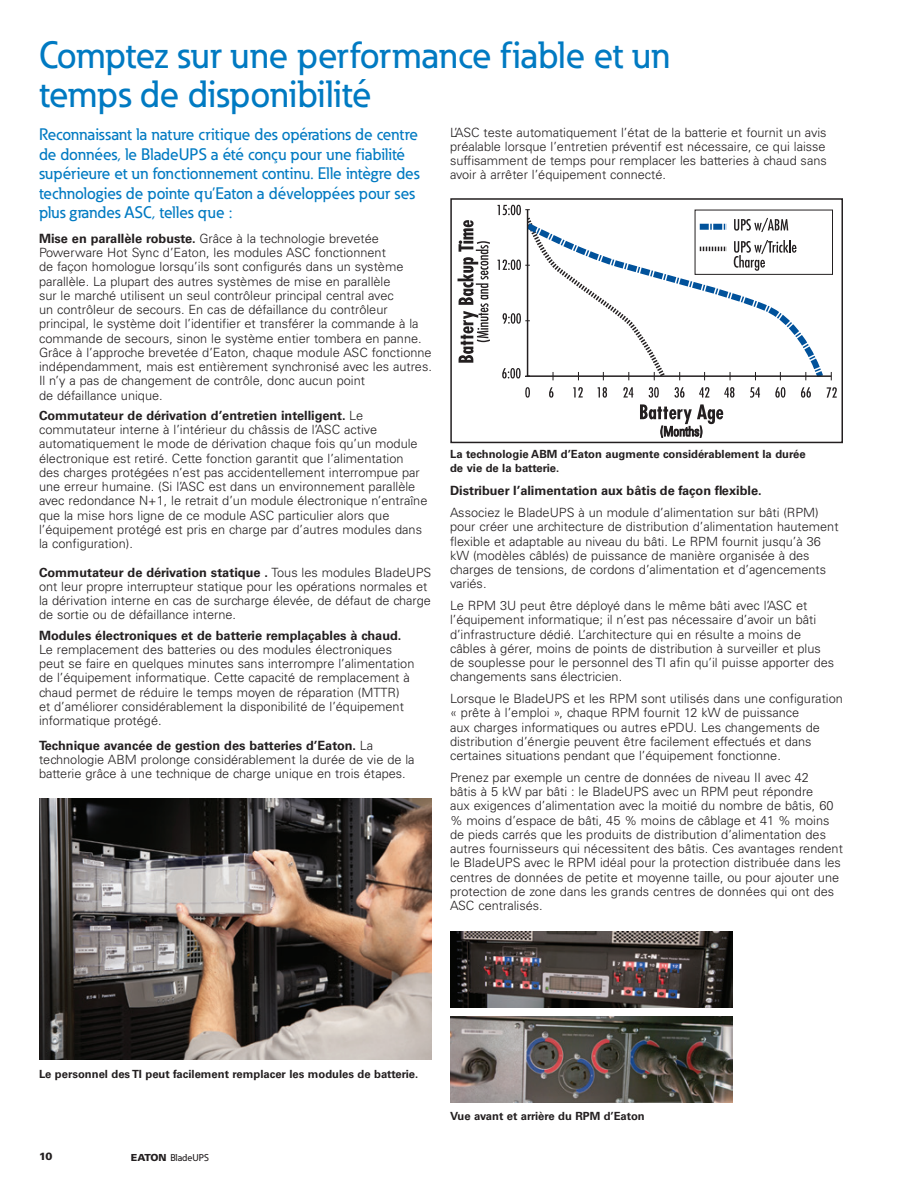
<style>
.page{position:relative;width:918px;height:1188px;background:#fff}
.page>*{position:absolute;margin:0;border:0;box-sizing:border-box;transform-origin:0 0}
._01_Headline___ADJ_S{font:500 37.5px/39px "Eaton";color:#007ac2}
._01_Overview__11_pt{font:500 16.5px/19.5px "Eaton";color:#007ac2}
._01_Overview__11_pt-2{font:300 12.75px/14.2px "Univers LT Std";color:#231f20}
._02_Body__8_5_pt{font:300 12.75px/14.2px "Univers LT Std";color:#231f20}
._02_Body_Head__8_5_p{font:700 12.75px "Univers LT Std";color:#231f20}
._05_Caption_Head{font:700 11.25px/13.5px "Univers LT Std";color:#231f20}
.t1{font:900 10.5px "Univers LT Std";color:#231f20}
.t2{font:500 9.75px "Eaton";color:#231f20}
.s1{font-weight:700}
.s2{font-family:"Univers LT Std";font-weight:900}
</style>
<div class="page">
<img style="left:39px;top:798px;width:393px;height:262px">
<svg style="left:668px;top:220px;width:155px;height:155px"></svg>
<svg style="left:458px;top:220px;width:32px;height:143px"></svg>
<hr style="left:528px;top:375px;width:303px;height:2px;background:#231f20">
<svg style="left:498px;top:205px;width:170px;height:175px"></svg>
<svg style="left:525px;top:387px;width:5px;height:11px"></svg>
<svg style="left:549px;top:387px;width:4px;height:11px"></svg>
<svg style="left:598px;top:387px;width:9px;height:11px"></svg>
<svg style="left:623px;top:387px;width:10px;height:11px"></svg>
<svg style="left:649px;top:387px;width:10px;height:11px"></svg>
<svg style="left:675px;top:387px;width:10px;height:11px"></svg>
<svg style="left:699px;top:387px;width:10px;height:11px"></svg>
<svg style="left:724px;top:387px;width:10px;height:11px"></svg>
<svg style="left:750px;top:387px;width:10px;height:11px"></svg>
<svg style="left:775px;top:387px;width:11px;height:11px"></svg>
<svg style="left:801px;top:387px;width:10px;height:11px"></svg>
<div style="left:695px;top:210px;width:138px;height:65px;background:#fff;border:1px solid #231f20"></div>
<svg style="left:700px;top:224px;width:27px;height:6px"></svg>
<svg style="left:734px;top:218px;width:54px;height:14px"></svg>
<svg style="left:700px;top:247px;width:27px;height:4px"></svg>
<svg style="left:734px;top:240px;width:62px;height:31px"></svg>
<svg style="left:573px;top:387px;width:10px;height:11px"></svg>
<svg style="left:827px;top:387px;width:10px;height:11px"></svg>
<svg style="left:640px;top:404px;width:83px;height:34px"></svg>
<div style="left:450px;top:198px;width:393px;height:245px;border:2px solid #231f20"></div>
<img style="left:450px;top:1017px;width:282px;height:86px">
<img style="left:450px;top:932px;width:282px;height:75px">
<p class="_01_Headline___ADJ_S" style="left:39px;top:35px;width:633px">Comptez sur une performance fiable et un temps de disponibilité</p>
<p class="_01_Overview__11_pt" style="left:39px;top:124px;width:382px">Reconnaissant la nature critique des opérations de centre de données, le BladeUPS a été conçu pour une fiabilité supérieure et un fonctionnement continu. Elle intègre des technologies de pointe qu’Eaton a développées pour ses plus grandes ASC, telles que :</p>
<p class="_01_Overview__11_pt-2" style="left:39px;top:231px;width:395px"><span class="s1">Mise en parallèle robuste.</span> Grâce à la technologie brevetée Powerware Hot Sync d’Eaton, les modules ASC fonctionnent<br>de façon homologue lorsqu’ils sont configurés dans un système parallèle. La plupart des autres systèmes de mise en parallèle<br>sur le marché utilisent un seul contrôleur principal central avec<br>un contrôleur de secours. En cas de défaillance du contrôleur principal, le système doit l’identifier et transférer la commande à la commande de secours, sinon le système entier tombera en panne.<br>Grâce à l’approche brevetée d’Eaton, chaque module ASC fonctionne indépendamment, mais est entièrement synchronisé avec les autres.<br>Il n’y a pas de changement de contrôle, donc aucun point<br>de défaillance unique.</p>
<p class="_01_Overview__11_pt-2" style="left:39px;top:408px;width:390px"><span class="s1">Commutateur de dérivation d’entretien intelligent.</span> Le commutateur interne à l’intérieur du châssis de l’ASC active automatiquement le mode de dérivation chaque fois qu’un module électronique est retiré. Cette fonction garantit que l’alimentation<br>des charges protégées n’est pas accidentellement interrompue par une erreur humaine. (Si l’ASC est dans un environnement parallèle avec redondance N+1, le retrait d’un module électronique n’entraîne que la mise hors ligne de ce module ASC particulier alors que l’équipement protégé est pris en charge par d’autres modules dans la configuration).</p>
<p class="_01_Overview__11_pt-2" style="left:39px;top:565px;width:394px"><span class="s1">Commutateur de dérivation statique .</span> Tous les modules BladeUPS ont leur propre interrupteur statique pour les opérations normales et la dérivation interne en cas de surcharge élevée, de défaut de charge de sortie ou de défaillance interne.</p>
<p class="_01_Overview__11_pt-2" style="left:39px;top:628px;width:377px"><span class="s1">Modules électroniques et de batterie remplaçables à chaud.<br></span>Le remplacement des batteries ou des modules électroniques peut se faire en quelques minutes sans interrompre l’alimentation de l’équipement informatique. Cette capacité de remplacement à chaud permet de réduire le temps moyen de réparation (MTTR)<br>et d’améliorer considérablement la disponibilité de l’équipement informatique protégé.</p>
<p class="_01_Overview__11_pt-2" style="left:39px;top:738px;width:377px"><span class="s1">Technique avancée de gestion des batteries d’Eaton.</span> La technologie ABM prolonge considérablement la durée de vie de la batterie grâce à une technique de charge unique en trois étapes.</p>
<p class="_01_Overview__11_pt-2" style="left:450px;top:125px;width:378px;text-align:justify">L’ASC teste automatiquement l’état de la batterie et fournit un avis préalable lorsque l’entretien préventif est nécessaire, ce qui laisse suffisamment de temps pour remplacer les batteries à chaud sans avoir à arrêter l’équipement connecté.</p>
<p class="_05_Caption_Head" style="left:450px;top:447px;width:357px">La technologie ABM d’Eaton augmente considérablement la durée de vie de la batterie.</p>
<p class="_02_Body_Head__8_5_p" style="left:450px;top:483px;width:313px">Distribuer l’alimentation aux bâtis de façon flexible.</p>
<p class="_02_Body__8_5_pt" style="left:450px;top:505px;width:390px">Associez le BladeUPS à un module d’alimentation sur bâti (RPM) pour créer une architecture de distribution d’alimentation hautement flexible et adaptable au niveau du bâti. Le RPM fournit jusqu’à 36 kW (modèles câblés) de puissance de manière organisée à des charges de tensions, de cordons d’alimentation et d’agencements variés.</p>
<p class="_02_Body__8_5_pt" style="left:450px;top:598px;width:386px">Le RPM 3U peut être déployé dans le même bâti avec l’ASC et l’équipement informatique; il n’est pas nécessaire d’avoir un bâti d’infrastructure dédié. L’architecture qui en résulte a moins de câbles à gérer, moins de points de distribution à surveiller et plus de souplesse pour le personnel des TI afin qu’il puisse apporter des changements sans électricien.</p>
<p class="_02_Body__8_5_pt" style="left:450px;top:691px;width:394px">Lorsque le BladeUPS et les RPM sont utilisés dans une configuration « prête à l’emploi », chaque RPM fournit 12 kW de puissance<br>aux charges informatiques ou autres ePDU. Les changements de distribution d’énergie peuvent être facilement effectués et dans certaines situations pendant que l’équipement fonctionne.</p>
<p class="_02_Body__8_5_pt" style="left:450px;top:770px;width:395px">Prenez par exemple un centre de données de niveau II avec 42<br>bâtis à 5 kW par bâti : le BladeUPS avec un RPM peut répondre<br>aux exigences d’alimentation avec la moitié du nombre de bâtis, 60 % moins d’espace de bâti, 45 % moins de câblage et 41 % moins de pieds carrés que les produits de distribution d’alimentation des autres fournisseurs qui nécessitent des bâtis. Ces avantages rendent le BladeUPS avec le RPM idéal pour la protection distribuée dans les centres de données de petite et moyenne taille, ou pour ajouter une protection de zone dans les grands centres de données qui ont des ASC centralisés.</p>
<p class="_05_Caption_Head" style="left:39px;top:1068px;width:381px">Le personnel des TI peut facilement remplacer les modules de batterie.</p>
<p class="t1" style="left:39px;top:1150px;width:15px">10</p>
<p class="t2" style="left:131px;top:1151px;width:80px"><span class="s2">EATON</span> BladeUPS</p>
<p class="_05_Caption_Head" style="left:450px;top:1109px;width:196px">Vue avant et arrière du RPM d’Eaton</p>
</div>
